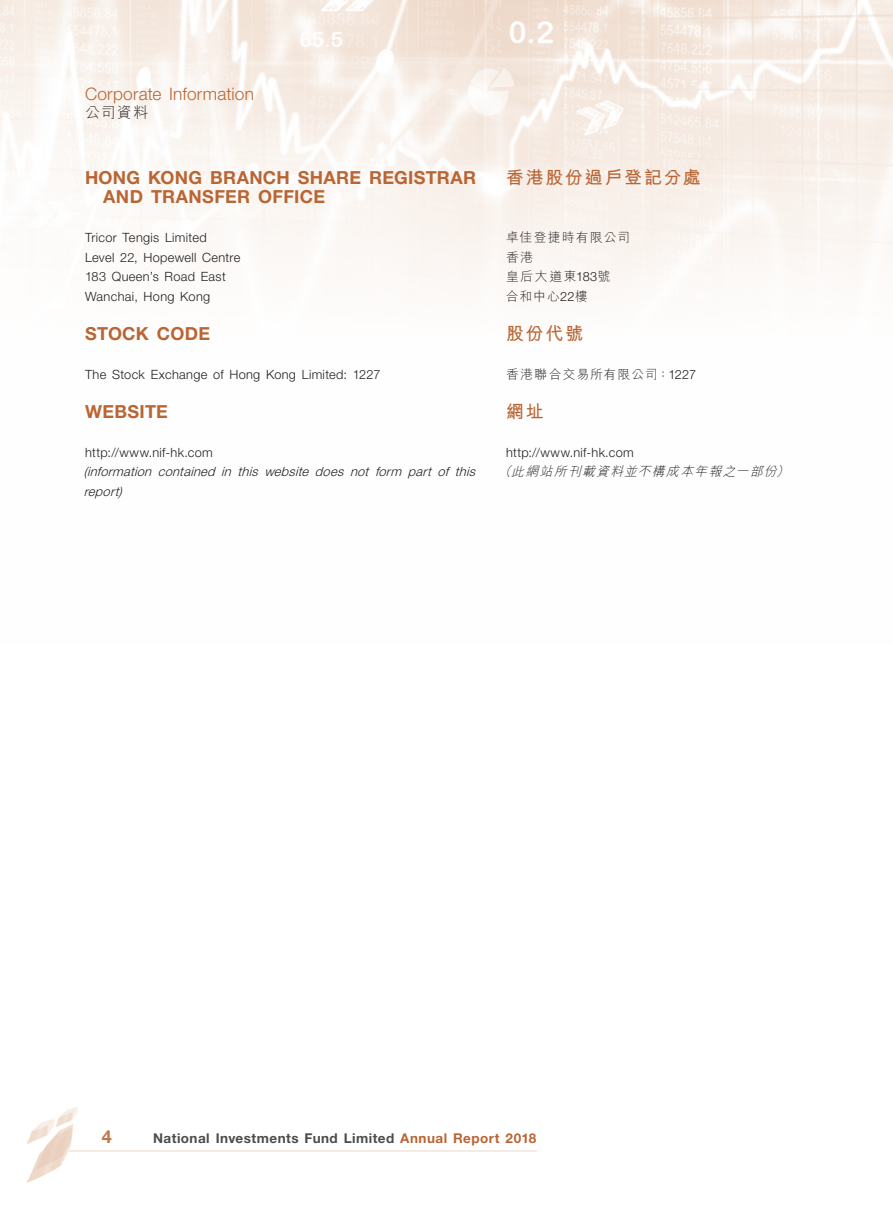
<style>
.page{position:relative;width:893px;height:1212px;background:#fff}
.page>*{position:absolute;margin:0;border:0;box-sizing:border-box;transform-origin:0 0}
._03_H1{font:700 18px/19.5px "Helvetica Neue LT Std";letter-spacing:.015em;color:#b96534}
._03_H1-2{font:700 18px "M Hei HK";letter-spacing:.095em;color:#b96534}
.t1{font:700 18px "Helvetica Neue LT Std";color:#c17848}
.t2{font:300 17.25px "Helvetica Neue LT Std";letter-spacing:.015em;color:#b96534}
.t3{font:300 15px "M Hei HK";color:#231f20}
.t4{font:700 13.5px "Helvetica Neue LT Std";letter-spacing:.035em;color:#4b4c4d}
._01_Body_Text{font:300 12.75px "Helvetica Neue LT Std";letter-spacing:.025em;color:#231f20}
._01_Body_Text-2{font:italic 300 12.75px/19.5px "Helvetica Neue LT Std";color:#231f20}
._11_P0{font:300 12.75px "M Hei HK";letter-spacing:.095em;color:#231f20}
._11_P0-2{font:300 12.75px "Helvetica Neue LT Std";letter-spacing:.025em;color:#231f20}
._11_P0-3{font:italic 300 12.75px "M Hei HK";color:#231f20}
.s1{font-family:"Helvetica Neue LT Std"}
.s2{color:#b96534}
</style>
<div class="page">
<img style="left:0;top:0;width:893px;height:288px">
<img style="left:27px;top:1107px;width:51px;height:75px">
<hr style="left:68px;top:1150px;width:469px;height:1px;background:#f5ebe1">
<h2 class="t2" style="left:85px;top:83px;width:171px">Corporate Information</h2>
<p class="t3" style="left:85px;top:105px;width:65px">公司資料</p>
<p class="_03_H1" style="left:103px;top:167px;width:374px;text-indent:-18px">HONG KONG BRANCH SHARE REGISTRAR<br>AND TRANSFER OFFICE</p>
<p class="_01_Body_Text" style="left:85px;top:230px;width:123px">Tricor Tengis Limited</p>
<p class="_01_Body_Text" style="left:85px;top:250px;width:157px">Level 22, Hopewell Centre</p>
<p class="_01_Body_Text" style="left:85px;top:269px;width:142px">183 Queen’s Road East</p>
<p class="_01_Body_Text" style="left:85px;top:289px;width:127px">Wanchai, Hong Kong</p>
<p class="_03_H1" style="left:85px;top:323px;width:126px">STOCK CODE</p>
<p class="_01_Body_Text" style="left:85px;top:367px;width:297px">The Stock Exchange of Hong Kong Limited: 1227</p>
<p class="_03_H1" style="left:85px;top:401px;width:84px">WEBSITE</p>
<p class="_01_Body_Text" style="left:85px;top:445px;width:129px">http://www.nif-hk.com</p>
<p class="_01_Body_Text-2" style="left:84px;top:462px;width:397px">(information contained in this website does not form part of this report)</p>
<p class="_03_H1-2" style="left:506px;top:164px;width:196px">香港股份過戶登記分處</p>
<p class="_11_P0" style="left:506px;top:231px;width:125px">卓佳登捷時有限公司</p>
<p class="_11_P0" style="left:506px;top:251px;width:29px">香港</p>
<p class="_11_P0" style="left:506px;top:270px;width:106px">皇后大道東<span class="s1">183</span>號</p>
<p class="_11_P0" style="left:506px;top:290px;width:84px">合和中心<span class="s1">22</span>樓</p>
<p class="_03_H1-2" style="left:506px;top:320px;width:79px">股份代號</p>
<p class="_11_P0" style="left:506px;top:368px;width:192px">香港聯合交易所有限公司：<span class="s1">1227</span></p>
<p class="_03_H1-2" style="left:506px;top:398px;width:39px">網址</p>
<p class="_11_P0-2" style="left:506px;top:445px;width:129px">http://www.nif-hk.com</p>
<p class="_11_P0-3" style="left:498px;top:465px;width:295px">（此網站所刊載資料並不構成本年報之一部份）</p>
<h1 class="t1" style="left:102px;top:1125px;width:12px">4</h1>
<p class="t4" style="left:153px;top:1129px;width:385px">National Investments Fund Limited <span class="s2">Annual Report 2018</span></p>
</div>
